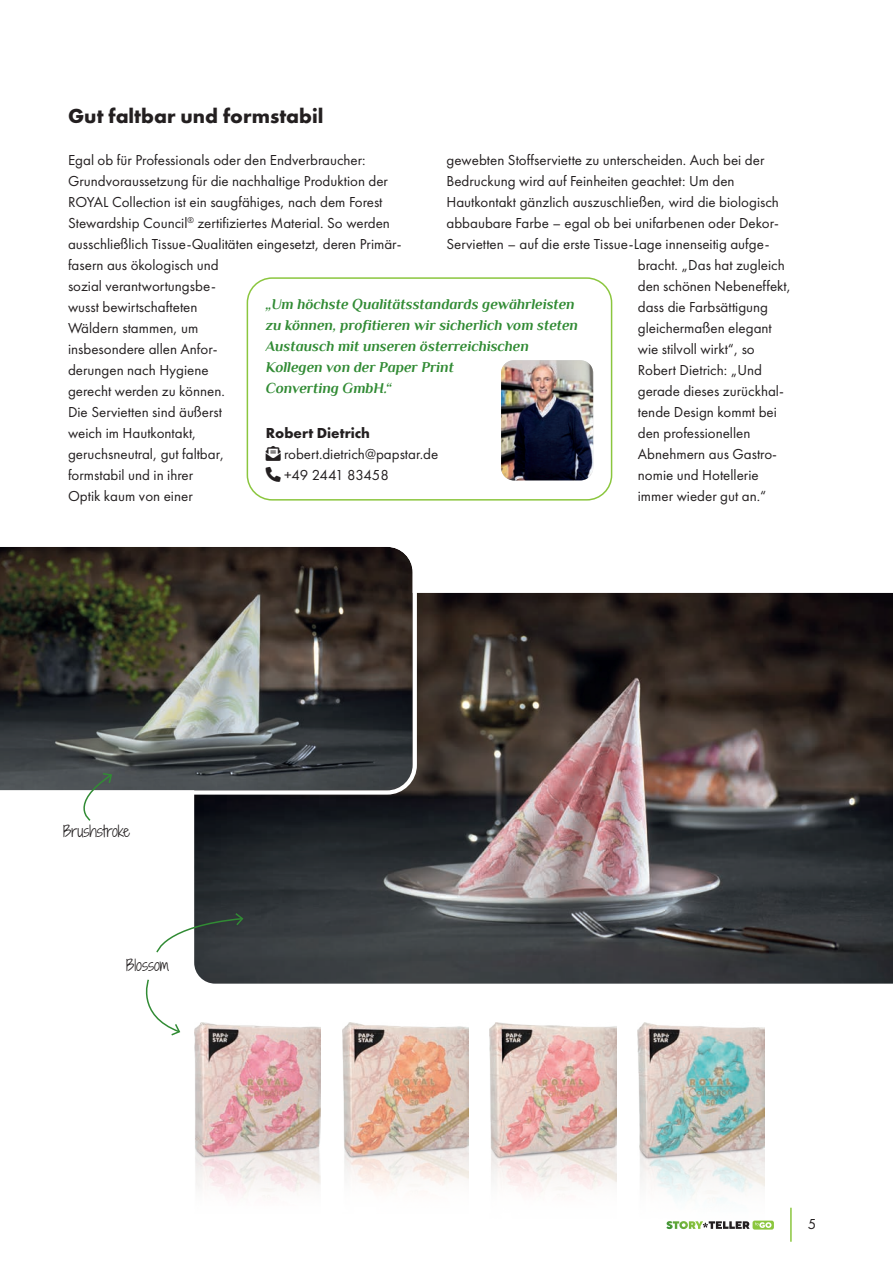
<style>
.page{position:relative;width:893px;height:1263px;background:#fff}
.page>*{position:absolute;margin:0;border:0;box-sizing:border-box;transform-origin:0 0}
.t1{font:700 21px "Futura PT";color:#231f20}
.t2{font:15px/21px "Futura PT";color:#231f20}
.t3{font:italic 700 15px/21px "Philosopher";color:#318b34}
.t4{font:15px "Shadows Into Light Two";color:#231f20}
.t5{font:700 15px "Futura PT";color:#231f20}
</style>
<div class="page">
<img style="left:194px;top:593px;width:699px;height:391px">
<img style="left:194px;top:1022px;width:127px;height:174px">
<img style="left:342px;top:1022px;width:126px;height:168px">
<img style="left:490px;top:1022px;width:126px;height:171px">
<img style="left:638px;top:1022px;width:126px;height:179px">
<div style="left:247px;top:277px;width:365px;height:224px;border:2px solid #8bc63e;border-radius:25px"></div>
<img style="left:501px;top:360px;width:92px;height:120px">
<svg style="left:145px;top:979px;width:36px;height:57px"></svg>
<svg style="left:156px;top:911px;width:89px;height:43px"></svg>
<svg style="left:0;top:547px;width:419px;height:250px;background:#484742"></svg>
<svg style="left:67px;top:772px;width:46px;height:49px"></svg>
<svg style="left:752px;top:1220px;width:22px;height:9px"></svg>
<svg style="left:666px;top:1221px;width:105px;height:8px"></svg>
<hr style="left:790px;top:1208px;width:2px;height:34px;background:#8bc63e">
<h1 class="t1" style="left:68px;top:102px;width:257px">Gut faltbar und formstabil</h1>
<p class="t2" style="left:68px;top:149px;width:335px">Egal ob für Professionals oder den Endverbraucher:<br>Grundvoraussetzung für die nachhaltige Produktion der ROYAL Collection ist ein saugfähiges, nach dem Forest Stewardship Council<sup>®</sup> zertifiziertes Material. So werden ausschließlich Tissue-Qualitäten eingesetzt, deren Primär&shy;fasern aus ökologisch und<br>sozial verantwortungsbe-<br>wusst bewirtschafteten<br>Wäldern stammen, um<br>insbesondere allen Anfor-<br>derungen nach Hygiene<br>gerecht werden zu können.<br>Die Servietten sind äußerst<br>weich im Hautkontakt,<br>geruchsneutral, gut faltbar,<br>formstabil und in ihrer<br>Optik kaum von einer</p>
<p class="t2" style="left:446px;top:149px;width:319px">gewebten Stoffserviette zu unterscheiden. Auch bei der</p>
<p class="t2" style="left:446px;top:170px;width:290px">Bedruckung wird auf Feinheiten geachtet: Um den</p>
<p class="t2" style="left:446px;top:191px;width:334px">Hautkontakt gänzlich auszuschließen, wird die biologisch</p>
<p class="t2" style="left:446px;top:212px;width:334px">abbaubare Farbe – egal ob bei unifarbenen oder Dekor-</p>
<p class="t2" style="left:446px;top:233px;width:325px">Servietten – auf die erste Tissue-Lage innenseitig aufge-</p>
<p class="t2" style="left:638px;top:254px;width:148px">bracht. „Das hat zugleich</p>
<p class="t2" style="left:638px;top:275px;width:155px">den schönen Nebeneffekt,</p>
<p class="t2" style="left:638px;top:296px;width:132px">dass die Farbsättigung</p>
<p class="t2" style="left:638px;top:317px;width:135px">gleichermaßen elegant</p>
<p class="t2" style="left:638px;top:338px;width:118px">wie stilvoll wirkt“, so</p>
<p class="t2" style="left:638px;top:359px;width:126px">Robert Dietrich: „Und</p>
<p class="t2" style="left:638px;top:380px;width:147px">gerade dieses zurückhal-</p>
<p class="t2" style="left:638px;top:401px;width:141px">tende Design kommt bei</p>
<p class="t2" style="left:638px;top:422px;width:114px">den professionellen</p>
<p class="t2" style="left:638px;top:443px;width:141px">Abnehmern aus Gastro-</p>
<p class="t2" style="left:638px;top:464px;width:122px">nomie und Hotellerie</p>
<p class="t2" style="left:638px;top:485px;width:130px">immer wieder gut an.“</p>
<p class="t3" style="left:266px;top:293px;width:314px">„Um höchste Qualitätsstandards gewährleisten zu können, profitieren wir sicherlich vom steten Austausch mit unseren österreichischen Kollegen von der Paper Print<br>Converting GmbH.“</p>
<p class="t5" style="left:266px;top:424px;width:106px">Robert Dietrich</p>
<p class="t2" style="left:284px;top:444px;width:156px">robert.dietrich@papstar.de</p>
<p class="t2" style="left:266px;top:465px;width:125px">□■ +49 2441 83458</p>
<p class="t4" style="left:63px;top:820px;width:68px">Brushstroke</p>
<p class="t4" style="left:126px;top:954px;width:45px">Blossom</p>
<p class="t2" style="left:808px;top:1213px;width:10px">5</p>
</div>
